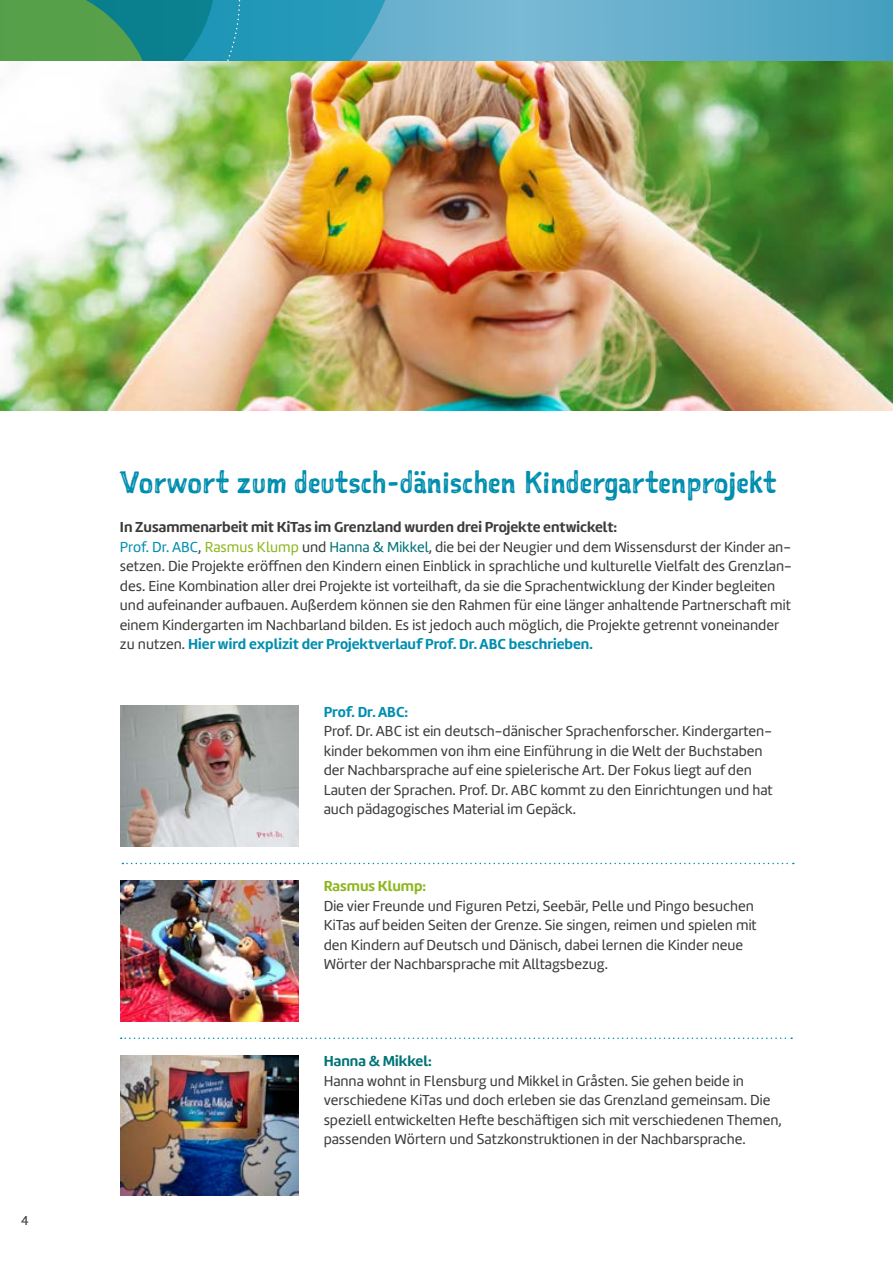
<style>
.page{position:relative;width:893px;height:1263px;background:#fff}
.page>*{position:absolute;margin:0;border:0;box-sizing:border-box;transform-origin:0 0}
.t1{font:30px "Sketchnote Square";color:#008eaf}
.t2{font:15px/19.5px "Marine";color:#3c3c3b}
.t3{font:700 15px "Marine";color:#007376}
.t4{font:700 15px "Marine";letter-spacing:-.005em;color:#008eaf}
.t5{font:700 15px "Marine";color:#8db61e}
.t6{font:13.5px "Marine";color:#3c3c3b}
.s1{font-weight:700}
.s2{color:#008eaf}
.s3{color:#8db61e}
.s4{color:#007376}
.s5{font-weight:700;color:#008eaf}
</style>
<div class="page">
<svg style="left:406px;top:0;width:486px;height:61px;background:#63aecb"></svg>
<svg style="left:0;top:0;width:406px;height:61px;background:#339791"></svg>
<hr style="left:892px;top:0;width:1px;height:61px;background:#439fbf">
<img style="left:1px;top:61px;width:892px;height:349px">
<img style="left:121px;top:706px;width:178px;height:140px">
<img style="left:121px;top:881px;width:178px;height:140px">
<img style="left:121px;top:1055px;width:178px;height:141px">
<svg style="left:122px;top:863px;width:672px;height:1px"></svg>
<svg style="left:121px;top:1037px;width:671px;height:2px"></svg>
<p class="t6" style="left:21px;top:1212px;width:9px">4</p>
<h1 class="t1" style="left:120px;top:462px;width:658px">Vorwort zum deutsch-dänischen Kindergartenprojekt</h1>
<p class="t2" style="left:120px;top:518px;width:673px"><span class="s1">In Zusammenarbeit mit KiTas im Grenzland wurden drei Projekte entwickelt:<br></span><span class="s2">Prof. Dr. ABC</span>, <span class="s3">Rasmus Klump</span> und <span class="s4">Hanna &amp; Mikkel</span>, die bei der Neugier und dem Wissensdurst der Kinder an&shy;setzen. Die Projekte eröffnen den Kindern einen Einblick in sprachliche und kulturelle Vielfalt des Grenzlan&shy;des. Eine Kombination aller drei Projekte ist vorteilhaft, da sie die Sprachentwicklung der Kinder begleiten und aufeinander aufbauen. Außerdem können sie den Rahmen für eine länger anhaltende Partnerschaft mit einem Kindergarten im Nachbarland bilden. Es ist jedoch auch möglich, die Projekte getrennt voneinander zu nutzen. <span class="s5">Hier wird explizit der Projektverlauf Prof. Dr. ABC beschrieben.</span></p>
<p class="t4" style="left:324px;top:702px;width:86px">Prof. Dr. ABC:</p>
<p class="t2" style="left:324px;top:721px;width:451px">Prof. Dr. ABC ist ein deutsch-dänischer Sprachenforscher. Kindergarten&shy;kinder bekommen von ihm eine Einführung in die Welt der Buchstaben der Nachbarsprache auf eine spielerische Art. Der Fokus liegt auf den Lauten der Sprachen. Prof. Dr. ABC kommt zu den Einrichtungen und hat auch pädagogisches Material im Gepäck.</p>
<p class="t5" style="left:324px;top:876px;width:104px">Rasmus Klump:</p>
<p class="t2" style="left:324px;top:896px;width:435px">Die vier Freunde und Figuren Petzi, Seebär, Pelle und Pingo besuchen KiTas auf beiden Seiten der Grenze. Sie singen, reimen und spielen mit den Kindern auf Deutsch und Dänisch, dabei lernen die Kinder neue Wörter der Nachbarsprache mit Alltagsbezug.</p>
<p class="t3" style="left:324px;top:1051px;width:110px">Hanna &amp; Mikkel:</p>
<p class="t2" style="left:324px;top:1071px;width:460px">Hanna wohnt in Flensburg und Mikkel in Gråsten. Sie gehen beide in verschiedene KiTas und doch erleben sie das Grenzland gemeinsam. Die speziell entwickelten Hefte beschäftigen sich mit verschiedenen Themen, passenden Wörtern und Satzkonstruktionen in der Nachbarsprache.</p>
</div>
